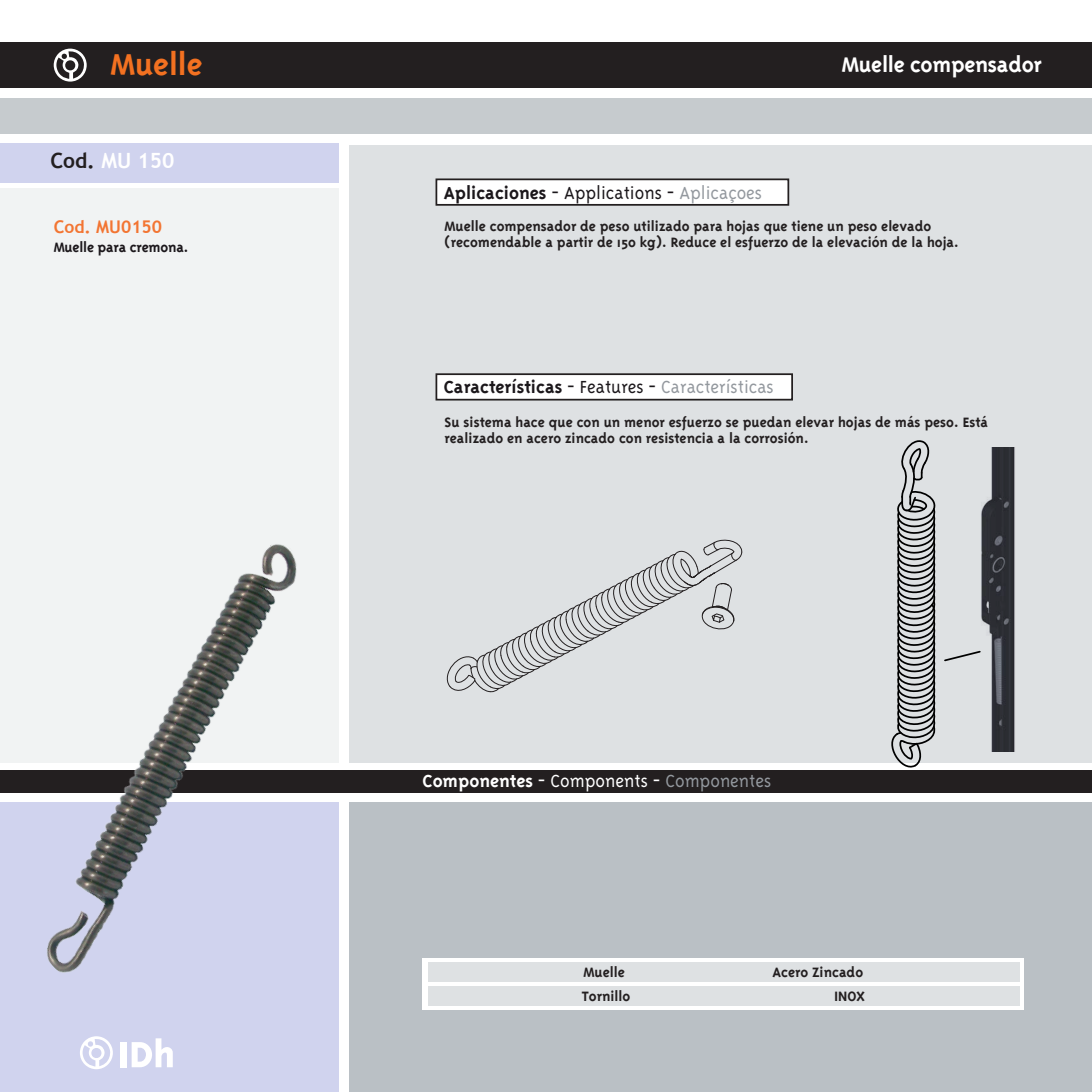
<style>
.page{position:relative;width:1092px;height:1092px;background:#fff}
.page>*{position:absolute;margin:0;border:0;box-sizing:border-box;transform-origin:0 0}
.t1{font:700 35px "Triplex";color:#f37121}
.t2{font:700 24.5px "Triplex";letter-spacing:-.01em;color:#fff}
.t3{font:700 21px "Trebuchet MS";color:#fff}
.t4{font:700 20.12px "Triplex";color:#1b171b}
.t5{font:300 20.12px "Triplex";color:#1b171b}
.t6{font:300 20.12px "Triplex";color:#fff}
.t7{font:700 17.5px "Trebuchet MS";color:#f37532}
.t8{font:700 15.75px/15.8px "Triplex";color:#231f20}
.t9{font:700 15.75px "Triplex";letter-spacing:-.01em;color:#1b171b}
.s1{color:#231f20}
.s2{font-weight:700}
.s3{color:#93989e}
.s4{font-weight:300}
.s5{font-weight:300;color:#93989e}
</style>
<div class="page">
<div style="left:349px;top:802px;width:742px;height:289px;background:#bac0c5"></div>
<div style="left:0;top:188px;width:339px;height:574px;background:#f1f3f3"></div>
<div style="left:349px;top:145px;width:742px;height:617px;background:#dee1e3"></div>
<div style="left:0;top:802px;width:339px;height:289px;background:#d0d3ee"></div>
<div style="left:0;top:98px;width:1091px;height:35px;background:#c6cbce"></div>
<div style="left:0;top:42px;width:1091px;height:45px;background:#231f20"></div>
<svg style="left:54px;top:49px;width:33px;height:33px"></svg>
<svg style="left:80px;top:1036px;width:33px;height:33px"></svg>
<div style="left:120px;top:1041px;width:6px;height:26px;background:#fff"></div>
<svg style="left:132px;top:1038px;width:41px;height:29px"></svg>
<div style="left:0;top:770px;width:1091px;height:22px;background:#231f20"></div>
<div style="left:0;top:143px;width:339px;height:40px;background:#d0d3ee"></div>
<div style="left:435px;top:178px;width:354px;height:28px;background:#fff;border:2px solid #231f20"></div>
<div style="left:435px;top:373px;width:358px;height:27px;background:#fff;border:2px solid #231f20"></div>
<svg style="left:422px;top:958px;width:601px;height:51px;background:#fafafa"></svg>
<div style="left:428px;top:962px;width:591px;height:19px;background:#dee1e3"></div>
<div style="left:428px;top:986px;width:591px;height:19px;background:#dee1e3"></div>
<img style="left:0;top:544px;width:402px;height:429px">
<svg style="left:446px;top:539px;width:296px;height:154px"></svg>
<img style="left:981px;top:447px;width:34px;height:304px">
<svg style="left:883px;top:440px;width:98px;height:328px"></svg>
<h1 class="t1" style="left:110px;top:44px;width:93px">Muelle</h1>
<h2 class="t2" style="left:841px;top:51px;width:201px">Muelle compensador</h2>
<h3 class="t3" style="left:50px;top:148px;width:126px"><span class="s1">Cod.</span> MU 150</h3>
<p class="t7" style="left:54px;top:216px;width:110px">Cod. MU0150</p>
<p class="t9" style="left:54px;top:238px;width:136px">Muelle para cremona.</p>
<p class="t5" style="left:444px;top:181px;width:320px"><span class="s2">Aplicaciones</span> - Applications - <span class="s3">Aplicaçoes</span></p>
<p class="t8" style="left:444px;top:218px;width:516px">Muelle compensador de peso utilizado para hojas que tiene un peso elevado (recomendable a partir de 150 kg). Reduce el esfuerzo de la elevación de la hoja.</p>
<p class="t4" style="left:444px;top:376px;width:331px">Características <span class="s4">- Features -</span> <span class="s5">Características</span></p>
<p class="t8" style="left:444px;top:414px;width:545px">Su sistema hace que con un menor esfuerzo se puedan elevar hojas de más peso. Está realizado en acero zincado con resistencia a la corrosión.</p>
<p class="t6" style="left:422px;top:769px;width:350px"><span class="s2">Componentes</span> - Components - <span class="s3">Componentes</span></p>
<p class="t8" style="left:583px;top:964px;width:43px">Muelle</p>
<p class="t8" style="left:772px;top:964px;width:92px">Acero Zincado</p>
<p class="t8" style="left:582px;top:988px;width:50px">Tornillo</p>
<p class="t8" style="left:834px;top:988px;width:32px">INOX</p>
</div>
